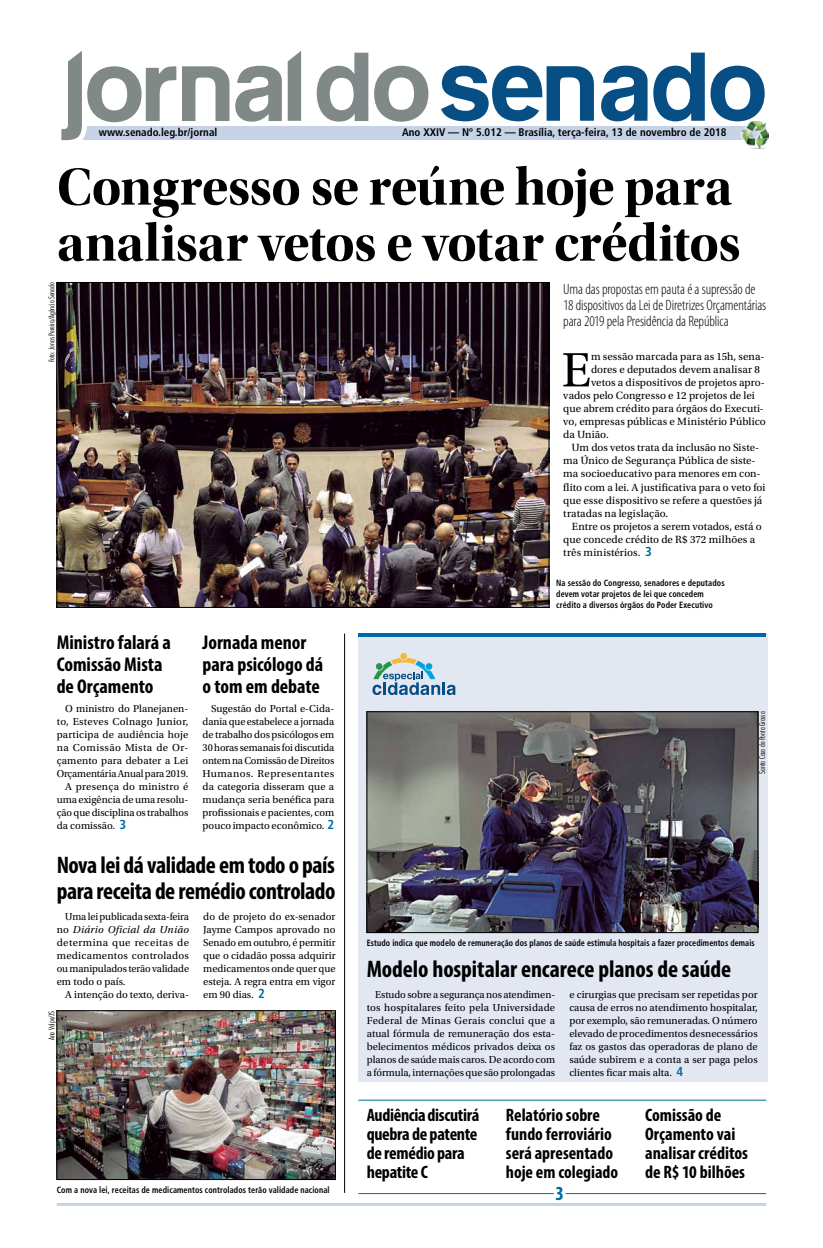
<style>
.page{position:relative;width:823px;height:1248px;background:#fff}
.page>*{position:absolute;margin:0;border:0;box-sizing:border-box;transform-origin:0 0}
.t1{font:54px/56px "Utopia Std Bold Disp";letter-spacing:-.01em;color:#000}
.t2{font:50.8px "Utopia Std";color:#000}
.t3{font:700 condensed 24px/26px "Myriad Pro";letter-spacing:-.015em;color:#000}
.t4{font:700 condensed 20px/22px "Myriad Pro";letter-spacing:-.005em;color:#000}
.t5{font:700 condensed 20px "Myriad Pro";color:#0069a4}
.t6{font:700 condensed 18px/19px "Myriad Pro";letter-spacing:-.005em;color:#000}
.t7{font:300 condensed 15px/16px "Myriad Pro";letter-spacing:-.01em;color:#000}
.t8{font:11px "Utopia Std";letter-spacing:.005em;color:#000}
.t9{font:700 condensed 11px "Frutiger";color:#000}
.t10{font:10.6px/13px "Utopia Std";color:#000;text-align:justify}
.t11{font:10.6px "Utopia Std";letter-spacing:.025em;color:#000}
.t12{font:10.6px "Utopia Std";letter-spacing:.035em;color:#000}
.t13{font:10.6px "Utopia Std";letter-spacing:.02em;color:#000}
.t14{font:700 condensed 9px/11px "Frutiger";letter-spacing:.015em;color:#000;scale:.9 1}
.t15{font:700 condensed 9px "Frutiger";letter-spacing:.015em;color:#000;scale:.89 1}
.t16{font:300 condensed 8px "Futura BT";color:#000}
.s1{font-family:"Frutiger";font-weight:700;font-stretch:condensed;font-size:13px;color:#0069a4}
.s2{font-style:italic}
</style>
<div class="page">
<hr style="left:57px;top:1202px;width:708px;height:3px;background:#c6d2e6">
<div style="left:76px;top:126px;width:689px;height:13px;background:#c6d2e6"></div>
<svg style="left:182px;top:66px;width:47px;height:55px"></svg>
<svg style="left:316px;top:53px;width:52px;height:69px"></svg>
<svg style="left:374px;top:66px;width:54px;height:56px"></svg>
<svg style="left:235px;top:51px;width:66px;height:71px"></svg>
<svg style="left:653px;top:53px;width:51px;height:68px"></svg>
<svg style="left:710px;top:66px;width:54px;height:55px"></svg>
<svg style="left:441px;top:66px;width:152px;height:55px"></svg>
<svg style="left:601px;top:66px;width:46px;height:55px"></svg>
<svg style="left:61px;top:51px;width:115px;height:90px"></svg>
<div style="left:736px;top:118px;width:33px;height:33px;background:#fff;opacity:.75"></div>
<img style="left:740px;top:121px;width:28px;height:27px">
<div style="left:358px;top:633px;width:408px;height:448px;background:#e2e7f2"></div>
<hr style="left:358px;top:633px;width:407px;height:3px;background:#0069a4">
<svg style="left:400px;top:652px;width:7px;height:7px"></svg>
<svg style="left:372px;top:657px;width:321px;height:444px"></svg>
<img style="left:59px;top:284px;width:488px;height:321px">
<div style="left:57px;top:282px;width:492px;height:325px;border:1px solid #000"></div>
<img style="left:368px;top:713px;width:387px;height:217px">
<div style="left:366px;top:711px;width:391px;height:221px;border:1px solid #000"></div>
<hr style="left:344px;top:633px;width:1px;height:559px;background:#000">
<hr style="left:358px;top:1192px;width:407px;height:1px;background:#0069a4">
<hr style="left:358px;top:1099px;width:407px;height:1px;background:#0069a4">
<img style="left:59px;top:1012px;width:274px;height:165px">
<div style="left:57px;top:1010px;width:278px;height:169px;border:1px solid #000"></div>
<svg style="left:547px;top:1192px;width:21px;height:11px"></svg>
<p class="t9" style="left:99px;top:126px;width:120px">www.senado.leg.br/jornal</p>
<p class="t9" style="left:402px;top:126px;width:326px">Ano XXIV — Nº 5.012 — Brasília, terça-feira, 13 de novembro de 2018</p>
<h1 class="t1" style="left:57px;top:159px;width:685px">Congresso se reúne hoje para analisar vetos e votar créditos</h1>
<h3 class="t7" style="left:563px;top:280px;width:204px">Uma das propostas em pauta é a supressão de<br>18 dispositivos da Lei de Diretrizes Orçamentárias para 2019 pela Presidência da República</h3>
<h2 class="t2" style="left:561px;top:342px;width:31px">E</h2>
<p class="t8" style="left:590px;top:351px;width:175px">m sessão marcada para as 15h, sena-</p>
<p class="t16" style="left:47px;top:362px;width:82px;rotate:-90deg">Foto: Jonas Pereira/Agência Senado</p>
<p class="t8" style="left:590px;top:364px;width:170px">dores e deputados devem analisar 8</p>
<p class="t8" style="left:590px;top:377px;width:175px">vetos a dispositivos de projetos apro-</p>
<p class="t8" style="left:563px;top:390px;width:193px">vados pelo Congresso e 12 projetos de lei</p>
<p class="t8" style="left:563px;top:403px;width:202px">que abrem crédito para órgãos do Executi-</p>
<p class="t8" style="left:563px;top:416px;width:204px">vo, empresas públicas e Ministério Público</p>
<p class="t8" style="left:563px;top:429px;width:47px">da União.</p>
<p class="t8" style="left:571px;top:442px;width:189px">Um dos vetos trata da inclusão no Siste-</p>
<p class="t8" style="left:563px;top:455px;width:194px">ma Único de Segurança Pública de siste-</p>
<p class="t8" style="left:563px;top:468px;width:199px">ma socioeducativo para menores em con-</p>
<p class="t8" style="left:563px;top:481px;width:203px">flito com a lei. A justificativa para o veto foi</p>
<p class="t8" style="left:563px;top:494px;width:200px">que esse dispositivo se refere a questões já</p>
<p class="t8" style="left:563px;top:507px;width:106px">tratadas na legislação.</p>
<p class="t8" style="left:571px;top:520px;width:191px">Entre os projetos a serem votados, está o</p>
<p class="t8" style="left:563px;top:533px;width:193px">que concede crédito de R$ 372 milhões a</p>
<p class="t8" style="left:563px;top:546px;width:90px">três ministérios. <span class="s1">3</span></p>
<p class="t14" style="left:556px;top:577px;width:188px">Na sessão do Congresso, senadores e deputados devem votar projetos de lei que concedem crédito a diversos órgãos do Poder Executivo</p>
<h3 class="t4" style="left:57px;top:630px;width:115px">Ministro falará a<br>Comissão Mista de Orçamento</h3>
<h3 class="t4" style="left:202px;top:630px;width:122px">Jornada menor para psicólogo dá o tom em debate</h3>
<p class="t10" style="left:65px;top:701px;width:125px">O ministro do Planejanen-</p>
<p class="t11" style="left:57px;top:715px;width:133px">to, Esteves Colnago Junior,</p>
<p class="t10" style="left:57px;top:727px;width:133px">participa de audiência hoje</p>
<p class="t12" style="left:57px;top:741px;width:133px">na Comissão Mista de Or-</p>
<p class="t10" style="left:57px;top:753px;width:133px">çamento para debater a Lei</p>
<p class="t10" style="left:57px;top:766px;width:133px">Orçamentária Anual para 2019.</p>
<p class="t13" style="left:65px;top:780px;width:125px">A presença do ministro é</p>
<p class="t10" style="left:57px;top:792px;width:133px">uma exigência de uma resolu-</p>
<p class="t10" style="left:57px;top:805px;width:133px">ção que disciplina os trabalhos</p>
<p class="t10" style="left:57px;top:818px;width:71px">da comissão. <span class="s1">3</span></p>
<p class="t10" style="left:202px;top:701px;width:133px;text-indent:9px">Sugestão do Portal e-Cida&shy;dania que estabelece a jornada de trabalho dos psicólogos em 30 horas semanais foi discutida ontem na Comissão de Direitos Humanos. Representantes da categoria disseram que a mudança seria benéfica para profissionais e pacientes, com pouco impacto econômico. <span class="s1">2</span></p>
<h3 class="t3" style="left:57px;top:851px;width:280px">Nova lei dá validade em todo o país para receita de remédio controlado</h3>
<p class="t10" style="left:57px;top:909px;width:134px;text-indent:9px">Uma lei publicada sexta-feira no <span class="s2">Diário Oficial da União </span>determina que receitas de medicamentos controlados ou manipulados terão validade em todo o país.</p>
<p class="t10" style="left:65px;top:987px;width:125px">A intenção do texto, deriva-</p>
<p class="t10" style="left:203px;top:909px;width:134px">do de projeto do ex-senador Jayme Campos aprovado no Senado em outubro, é permitir que o cidadão possa adquirir medicamentos onde quer que esteja. A regra entra em vigor em 90 dias. <span class="s1">2</span></p>
<p class="t16" style="left:47px;top:1040px;width:31px;rotate:-90deg">Ana Volpe/JS</p>
<p class="t14" style="left:57px;top:1183px;width:304px">Com a nova lei, receitas de medicamentos controlados terão validade nacional</p>
<p class="t16" style="left:757px;top:773px;width:64px;rotate:-90deg">Santa Casa de Ponta Grossa</p>
<p class="t15" style="left:366px;top:937px;width:437px">Estudo indica que modelo de remuneração dos planos de saúde estimula hospitais a fazer procedimentos demais</p>
<h3 class="t3" style="left:366px;top:955px;width:366px">Modelo hospitalar encarece planos de saúde</h3>
<p class="t10" style="left:366px;top:987px;width:190px;text-indent:9px">Estudo sobre a segurança nos atendimen&shy;tos hospitalares feito pela Universidade Federal de Minas Gerais conclui que a atual fórmula de remuneração dos esta&shy;belecimentos médicos privados deixa os planos de saúde mais caros. De acordo com a fórmula, internações que são prolongadas</p>
<p class="t10" style="left:569px;top:987px;width:190px">e cirurgias que precisam ser repetidas por causa de erros no atendimento hospitalar, por exemplo, são remuneradas. O número elevado de procedimentos desnecessários faz os gastos das operadoras de plano de saúde subirem e a conta a ser paga pelos clientes ficar mais alta. <span class="s1">4</span></p>
<h3 class="t6" style="left:366px;top:1104px;width:114px">Audiência discutirá quebra de patente de remédio para hepatite C</h3>
<h3 class="t6" style="left:505px;top:1104px;width:114px">Relatório sobre fundo ferroviário será apresentado hoje em colegiado</h3>
<h3 class="t6" style="left:644px;top:1104px;width:104px">Comissão de<br>Orçamento vai analisar créditos de R$ 10 bilhões</h3>
<h3 class="t5" style="left:555px;top:1180px;width:10px">3</h3>
</div>
